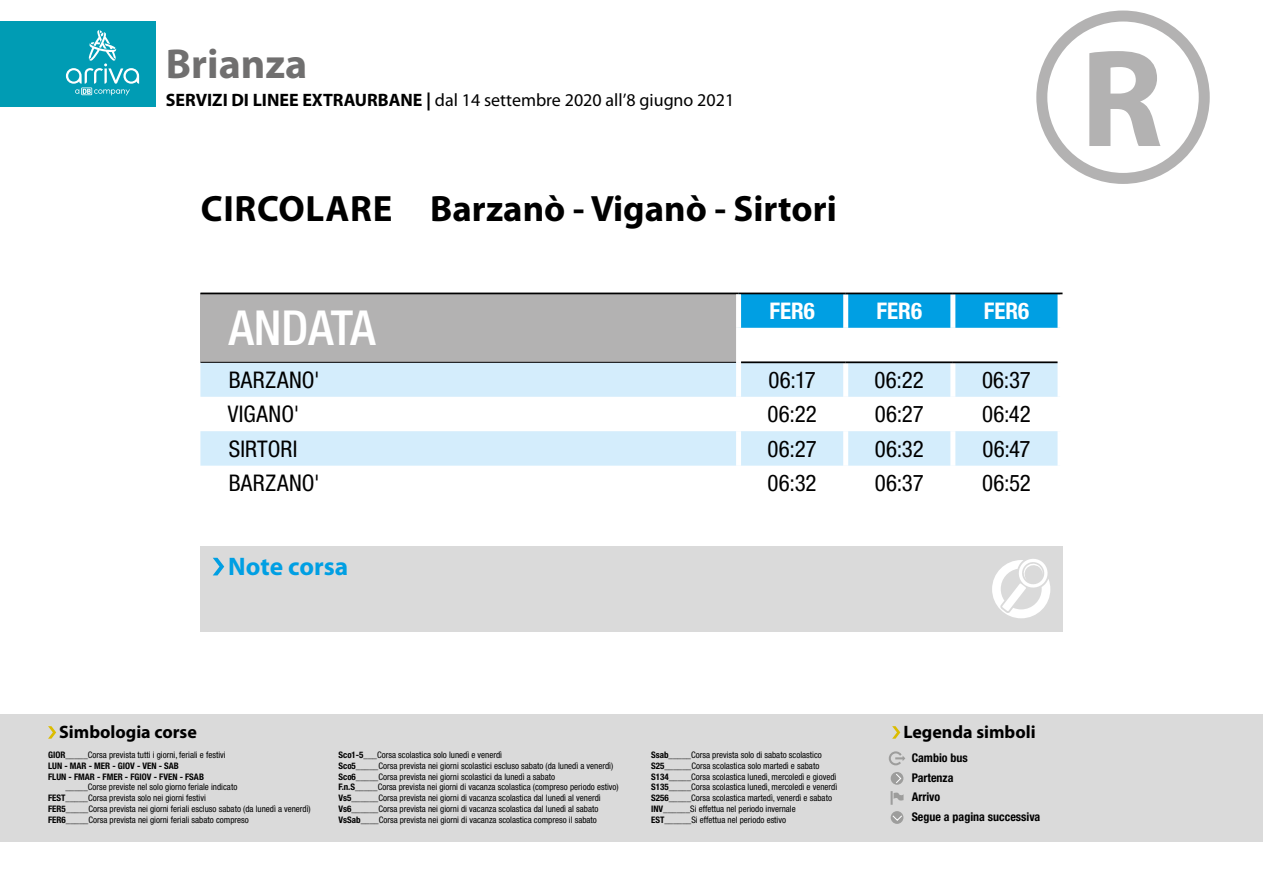
<style>
.page{position:relative;width:1263px;height:893px;background:#fff}
.page>*{position:absolute;margin:0;border:0;box-sizing:border-box;transform-origin:0 0}
.t1{font:700 139.8px "Myriad Pro";color:#b3b2b2}
.t2{font:500 condensed 48.3px "Helvetica Neue LT Std";color:#fff}
.t3{font:700 42px "Myriad Pro";color:#706f6f}
.t4{font:700 36.75px "Myriad Pro";color:#000}
.t5{font:700 25.5px "Myriad Pro";color:#009fe3}
.t6{font:condensed 22.95px "Helvetica Neue LT Std";letter-spacing:.01em;color:#000}
.t7{font:700 condensed 22.95px "Helvetica Neue LT Std";color:#fff}
.t8{font:18px "Myriad Pro";color:#000}
.t9{font:700 18px "Myriad Pro";color:#000}
.t10{font:700 condensed 12px/19.5px "Helvetica Neue LT Std";color:#000}
.t11{font:condensed 9px/10.8px "Helvetica Neue LT Std";color:#000}
.t12{font:700 condensed 9px/10.8px "Helvetica Neue LT Std";color:#000}
.s1{font-weight:700}
.s2{font-weight:400}
</style>
<div class="page">
<svg style="left:1036px;top:11px;width:174px;height:173px"></svg>
<div style="left:0;top:714px;width:1263px;height:128px;background:#dadada"></div>
<svg style="left:48px;top:726px;width:8px;height:13px"></svg>
<svg style="left:892px;top:726px;width:8px;height:13px"></svg>
<svg style="left:888px;top:751px;width:17px;height:15px"></svg>
<div style="left:891px;top:772px;width:12px;height:13px;background:#9d9d9c;border-radius:50%"></div>
<svg style="left:896px;top:773px;width:6px;height:11px"></svg>
<div style="left:891px;top:811px;width:12px;height:13px;background:#9d9d9c;border-radius:50%"></div>
<svg style="left:891px;top:814px;width:12px;height:8px"></svg>
<hr style="left:890px;top:791px;width:3px;height:14px;background:#9d9d9c">
<svg style="left:893px;top:792px;width:10px;height:9px"></svg>
<div style="left:0;top:21px;width:155px;height:85px;background:#009cb4"></div>
<svg style="left:66px;top:30px;width:73px;height:65px"></svg>
<div style="left:200px;top:293px;width:538px;height:69px;background:#b3b2b2"></div>
<svg style="left:741px;top:294px;width:316px;height:34px;background:#029ee1"></svg>
<svg style="left:200px;top:363px;width:857px;height:103px;fill:#d4edfc"></svg>
<div style="left:843px;top:294px;width:5px;height:34px;background:#fff"></div>
<div style="left:950px;top:294px;width:5px;height:34px;background:#fff"></div>
<div style="left:736px;top:362px;width:5px;height:35px;background:#fff"></div>
<div style="left:843px;top:363px;width:5px;height:34px;background:#fff"></div>
<div style="left:950px;top:363px;width:5px;height:34px;background:#fff"></div>
<hr style="left:200px;top:293px;width:538px;height:1px;background:#000">
<hr style="left:738px;top:293px;width:108px;height:1px;background:#000">
<hr style="left:846px;top:293px;width:107px;height:1px;background:#000">
<hr style="left:953px;top:293px;width:109px;height:1px;background:#000">
<hr style="left:200px;top:362px;width:536px;height:1px;background:#000">
<div style="left:736px;top:294px;width:5px;height:34px;background:#fff"></div>
<div style="left:736px;top:328px;width:5px;height:34px;background:#fff"></div>
<hr style="left:741px;top:361px;width:105px;height:2px;background:#000">
<hr style="left:846px;top:361px;width:107px;height:2px;background:#000">
<hr style="left:953px;top:361px;width:104px;height:2px;background:#000">
<div style="left:736px;top:397px;width:5px;height:34px;background:#fff"></div>
<div style="left:843px;top:397px;width:5px;height:34px;background:#fff"></div>
<div style="left:950px;top:397px;width:5px;height:34px;background:#fff"></div>
<div style="left:736px;top:431px;width:5px;height:35px;background:#fff"></div>
<div style="left:843px;top:431px;width:5px;height:35px;background:#fff"></div>
<div style="left:950px;top:431px;width:5px;height:35px;background:#fff"></div>
<div style="left:200px;top:546px;width:862px;height:85px;background:#dadada"></div>
<svg style="left:213px;top:558px;width:11px;height:17px"></svg>
<svg style="left:992px;top:559px;width:58px;height:59px"></svg>
<h3 class="t3" style="left:166px;top:41px;width:143px">Brianza</h3>
<h3 class="t8" style="left:166px;top:90px;width:570px"><span class="s1">SERVIZI DI LINEE EXTRAURBANE |</span> dal 14 settembre 2020 all’8 giugno 2021</h3>
<h3 class="t4" style="left:201px;top:188px;width:637px">CIRCOLARE Barzanò - Viganò - Sirtori</h3>
<h2 class="t2" style="left:229px;top:299px;width:148px">ANDATA</h2>
<h3 class="t7" style="left:769px;top:297px;width:47px">FER6</h3>
<h3 class="t7" style="left:876px;top:297px;width:47px">FER6</h3>
<h3 class="t7" style="left:984px;top:297px;width:47px">FER6</h3>
<h3 class="t6" style="left:229px;top:367px;width:93px">BARZANO'</h3>
<h3 class="t6" style="left:768px;top:367px;width:49px">06:17</h3>
<h3 class="t6" style="left:875px;top:367px;width:51px">06:22</h3>
<h3 class="t6" style="left:982px;top:367px;width:50px">06:37</h3>
<h3 class="t6" style="left:228px;top:401px;width:73px">VIGANO'</h3>
<h3 class="t6" style="left:767px;top:401px;width:51px">06:22</h3>
<h3 class="t6" style="left:875px;top:401px;width:51px">06:27</h3>
<h3 class="t6" style="left:982px;top:401px;width:50px">06:42</h3>
<h3 class="t6" style="left:229px;top:435px;width:70px">SIRTORI</h3>
<h3 class="t6" style="left:767px;top:435px;width:51px">06:27</h3>
<h3 class="t6" style="left:875px;top:435px;width:51px">06:32</h3>
<h3 class="t6" style="left:982px;top:435px;width:50px">06:47</h3>
<h3 class="t6" style="left:229px;top:470px;width:93px">BARZANO'</h3>
<h3 class="t6" style="left:768px;top:470px;width:51px">06:32</h3>
<h3 class="t6" style="left:875px;top:470px;width:50px">06:37</h3>
<h3 class="t6" style="left:982px;top:470px;width:50px">06:52</h3>
<h3 class="t5" style="left:228px;top:552px;width:122px">Note corsa</h3>
<h1 class="t1" style="left:1080px;top:21px;width:84px">R</h1>
<h3 class="t9" style="left:59px;top:722px;width:139px">Simbologia corse</h3>
<h3 class="t9" style="left:903px;top:722px;width:134px">Legenda simboli</h3>
<h3 class="t10" style="left:912px;top:748px;width:58px">Cambio bus<br>Partenza</h3>
<h3 class="t10" style="left:912px;top:807px;width:130px">Segue a pagina successiva</h3>
<p class="t11" style="left:338px;top:749px;width:282px"><span class="s1">Sco1-5</span>___Corsa scolastica solo lunedì e venerdì<br><span class="s1">Sco5</span>_____Corsa prevista nei giorni scolastici escluso sabato (da lunedì a venerdì)<br><span class="s1">Sco6</span>_____Corsa prevista nei giorni scolastici da lunedì a sabato<br><span class="s1">F.n.S</span>_____Corsa prevista nei giorni di vacanza scolastica (compreso periodo estivo)<br><span class="s1">Vs5</span>______Corsa prevista nei giorni di vacanza scolastica dal lunedì al venerdì <span class="s1">Vs6</span>______Corsa prevista nei giorni di vacanza scolastica dal lunedì al sabato <span class="s1">VsSab</span>____Corsa prevista nei giorni di vacanza scolastica compreso il sabato</p>
<p class="t11" style="left:651px;top:749px;width:188px"><span class="s1">Ssab</span>_____Corsa prevista solo di sabato scolastico <span class="s1">S25</span>______Corsa scolastica solo martedì e sabato <span class="s1">S134</span>_____Corsa scolastica lunedì, mercoledì e giovedì <span class="s1">S135</span>_____Corsa scolastica lunedì, mercoledì e venerdì <span class="s1">S256</span>_____Corsa scolastica martedì, venerdì e sabato <span class="s1">INV</span>______Si effettua nel periodo invernale <span class="s1">EST</span>______Si effettua nel periodo estivo</p>
<p class="t12" style="left:48px;top:749px;width:179px">GIOR<span class="s2">_____Corsa prevista tutti i giorni, feriali e festivi<br></span>LUN - MAR - MER - GIOV - VEN - SAB<br>FLUN - FMAR - FMER - FGIOV - FVEN - FSAB</p>
<p class="t11" style="left:48px;top:782px;width:264px;text-indent:17px">_____Corse previste nel solo giorno feriale indicato<br><span class="s1">FEST</span>_____Corsa prevista solo nei giorni festivi<br><span class="s1">FER5</span>_____Corsa prevista nei giorni feriali escluso sabato (da lunedì a venerdì)<br><span class="s1">FER6</span>_____Corsa prevista nei giorni feriali sabato compreso</p>
<h3 class="t10" style="left:912px;top:787px;width:30px">Arrivo</h3>
</div>
